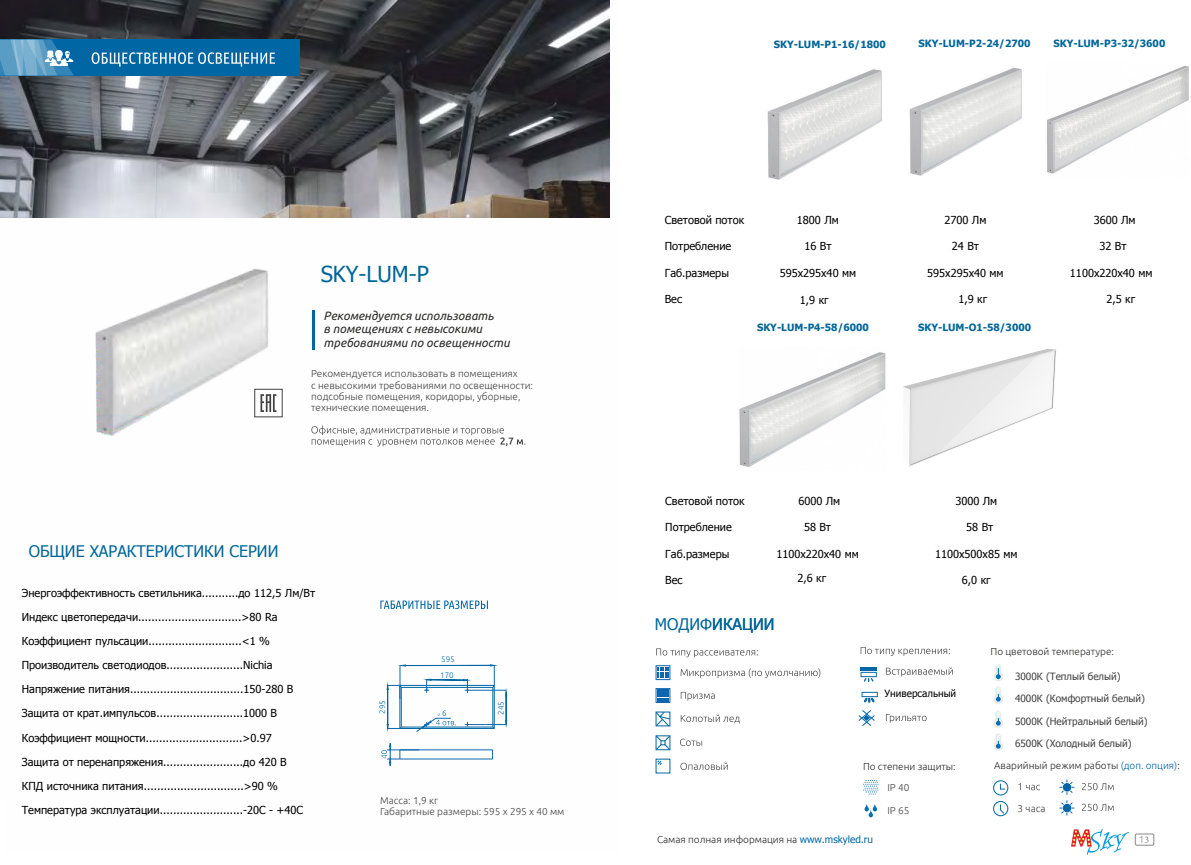
<style>
.page{position:relative;width:1191px;height:865px;background:#fff}
.page>*{position:absolute;margin:0;border:0;box-sizing:border-box;transform-origin:0 0}
.t1{font:22px "Tahoma";color:#069}
.t2{font:16px "Tahoma";color:#069}
.t3{font:italic 12px/13.5px "Ubuntu";color:#2b2a29}
.t4{font:11px/24px "Tahoma";color:#000}
.t5{font:300 10px/11.2px "Ubuntu";color:#434242}
.t6{font:300 10px "Ubuntu";color:#2b2a29}
.t7{font:700 10px "Tahoma";color:#069}
.t8{font:10px "Tahoma";color:#434242}
.t9{font:10px "Tahoma";color:#000}
.t10{font:300 10px "Ubuntu";color:#898989}
.t11{font:300 8px "Ubuntu";color:#0067a4}
.s1{font-style:inherit}
.s2{color:#0067a4}
.s3{font-family:"Tahoma";font-weight:400;color:#0067a4}
.s4{font-family:"Minion Pro";font-weight:400}
</style>
<div class="page">
<img style="left:0;top:0;width:609px;height:217px">
<div style="left:0;top:40px;width:300px;height:36px;background:#0067a4"></div>
<svg style="left:92px;top:52px;width:183px;height:15px"></svg>
<svg style="left:0;top:40px;width:74px;height:36px;background:#63a2c7"></svg>
<hr style="left:312px;top:310px;width:3px;height:39px;background:#0067a4">
<img style="left:95px;top:268px;width:219px;height:168px">
<div style="left:254px;top:389px;width:28px;height:28px;border:1px solid #434242"></div>
<svg style="left:260px;top:394px;width:16px;height:18px"></svg>
<svg style="left:311px;top:425px;width:214px;height:21px"></svg>
<svg style="left:860px;top:647px;width:89px;height:9px"></svg>
<svg style="left:886px;top:667px;width:66px;height:9px"></svg>
<svg style="left:886px;top:714px;width:40px;height:8px"></svg>
<hr style="left:860px;top:667px;width:17px;height:3px;background:#0067a4">
<svg style="left:860px;top:672px;width:16px;height:10px"></svg>
<svg style="left:858px;top:710px;width:17px;height:16px"></svg>
<svg style="left:656px;top:648px;width:102px;height:9px"></svg>
<svg style="left:680px;top:668px;width:140px;height:10px"></svg>
<svg style="left:681px;top:692px;width:33px;height:8px"></svg>
<svg style="left:681px;top:714px;width:59px;height:9px"></svg>
<svg style="left:680px;top:738px;width:22px;height:8px"></svg>
<svg style="left:680px;top:762px;width:48px;height:8px"></svg>
<div style="left:655px;top:665px;width:15px;height:15px;border:1px solid #0f65ae"></div>
<svg style="left:657px;top:667px;width:11px;height:11px"></svg>
<div style="left:655px;top:688px;width:15px;height:14px;border:1px solid #0f65ae"></div>
<svg style="left:657px;top:689px;width:11px;height:12px"></svg>
<svg style="left:655px;top:711px;width:15px;height:15px"></svg>
<svg style="left:655px;top:735px;width:15px;height:15px"></svg>
<svg style="left:656px;top:759px;width:6px;height:6px"></svg>
<svg style="left:864px;top:804px;width:13px;height:13px"></svg>
<svg style="left:863px;top:780px;width:15px;height:14px"></svg>
<svg style="left:1018px;top:783px;width:22px;height:7px"></svg>
<svg style="left:1082px;top:783px;width:31px;height:7px"></svg>
<div style="left:993px;top:780px;width:15px;height:15px;border:1px solid #0067a4;border-radius:50%"></div>
<svg style="left:999px;top:783px;width:6px;height:6px"></svg>
<svg style="left:1059px;top:800px;width:15px;height:15px"></svg>
<svg style="left:1082px;top:803px;width:31px;height:8px"></svg>
<div style="left:993px;top:801px;width:15px;height:15px;border:1px solid #0067a4;border-radius:50%"></div>
<svg style="left:999px;top:804px;width:5px;height:10px"></svg>
<svg style="left:1059px;top:780px;width:15px;height:14px"></svg>
<div style="left:1135px;top:833px;width:19px;height:12px;border:1px solid #898989;border-radius:2px"></div>
<svg style="left:861px;top:692px;width:16px;height:10px"></svg>
<svg style="left:994px;top:664px;width:9px;height:39px"></svg>
<svg style="left:994px;top:710px;width:9px;height:17px"></svg>
<svg style="left:994px;top:733px;width:9px;height:17px"></svg>
<svg style="left:380px;top:600px;width:108px;height:9px"></svg>
<hr style="left:400px;top:749px;width:92px;height:1px;background:#0f65ae">
<hr style="left:400px;top:758px;width:92px;height:1px;background:#0f65ae">
<svg style="left:381px;top:743px;width:20px;height:23px"></svg>
<svg style="left:386px;top:664px;width:121px;height:68px"></svg>
<img style="left:767px;top:69px;width:115px;height:111px">
<img style="left:909px;top:67px;width:113px;height:109px">
<img style="left:1047px;top:66px;width:142px;height:108px">
<img style="left:739px;top:348px;width:317px;height:119px">
<img style="left:1071px;top:829px;width:57px;height:25px">
<h1 class="t1" style="left:321px;top:259px;width:110px">SKY-LUM-P</h1>
<p class="t3" style="left:323px;top:309px;width:188px">Рекомендуется использовать<br>в помещениях с невысокими требованиями по освещенности</p>
<p class="t5" style="left:311px;top:369px;width:223px">Рекомендуется использовать в помещениях<br>с невысокими требованиями по освещенности: подсобные помещения, коридоры, уборные, технические помещения.</p>
<h2 class="t2" style="left:29px;top:540px;width:251px">ОБЩИЕ ХАРАКТЕРИСТИКИ СЕРИИ</h2>
<p class="t4" style="left:22px;top:581px;width:295px">Энергоэффективность светильника...........до 112,5 Лм/Вт Индекс цветопередачи...............................&gt;80 Ra Коэффициент пульсации............................&lt;1 % Производитель светодиодов.......................Nichia Напряжение питания..................................150-280 В Защита от крат.импульсов..........................1000 В Коэффициент мощности.............................&gt;0.97<br>Защита от перенапряжения........................до 420 В<br>КПД источника питания..............................&gt;90 % Температура эксплуатации.........................-20С - +40С</p>
<p class="t11" style="left:441px;top:656px;width:15px">595</p>
<p class="t11" style="left:440px;top:671px;width:15px">170</p>
<p class="t11" style="left:379px;top:713px;width:15px;rotate:-90deg">295</p>
<p class="t11" style="left:497px;top:714px;width:15px;rotate:-90deg">245</p>
<p class="t5" style="left:380px;top:795px;width:186px">Масса: 1,9 кг<br>Габаритные размеры: 595 х 295 х 40 мм</p>
<p class="t7" style="left:774px;top:38px;width:113px">SKY-LUM-P1-16/1800</p>
<p class="t7" style="left:918px;top:37px;width:113px">SKY-LUM-P2-24/2700</p>
<p class="t7" style="left:1053px;top:37px;width:113px">SKY-LUM-P3-32/3600</p>
<p class="t4" style="left:665px;top:207px;width:81px">Световой поток</p>
<p class="t4" style="left:797px;top:207px;width:43px">1800 Лм</p>
<p class="t4" style="left:665px;top:233px;width:68px">Потребление</p>
<p class="t4" style="left:665px;top:260px;width:66px">Габ.размеры</p>
<p class="t4" style="left:804px;top:233px;width:29px">16 Вт</p>
<p class="t4" style="left:779px;top:260px;width:78px">595х295х40 мм</p>
<p class="t4" style="left:665px;top:286px;width:19px">Вес</p>
<p class="t4" style="left:800px;top:288px;width:30px">1,9 кг</p>
<p class="t7" style="left:757px;top:320px;width:113px">SKY-LUM-P4-58/6000</p>
<p class="t4" style="left:944px;top:207px;width:43px">2700 Лм</p>
<p class="t4" style="left:952px;top:233px;width:29px">24 Вт</p>
<p class="t4" style="left:927px;top:260px;width:78px">595х295х40 мм</p>
<p class="t4" style="left:958px;top:287px;width:30px">1,9 кг</p>
<p class="t7" style="left:918px;top:320px;width:115px">SKY-LUM-O1<span class="s1">-58</span>/3000</p>
<p class="t4" style="left:1093px;top:207px;width:43px">3600 Лм</p>
<p class="t4" style="left:1099px;top:233px;width:29px">32 Вт</p>
<p class="t4" style="left:1070px;top:260px;width:84px">1100х220х40 мм</p>
<p class="t4" style="left:1106px;top:287px;width:30px">2,5 кг</p>
<p class="t4" style="left:665px;top:488px;width:81px">Световой поток</p>
<p class="t4" style="left:665px;top:514px;width:68px">Потребление</p>
<p class="t4" style="left:665px;top:541px;width:66px">Габ.размеры</p>
<p class="t4" style="left:665px;top:567px;width:19px">Вес</p>
<p class="t4" style="left:797px;top:565px;width:30px">2,6 кг</p>
<p class="t4" style="left:798px;top:488px;width:43px">6000 Лм</p>
<p class="t4" style="left:804px;top:514px;width:29px">58 Вт</p>
<p class="t4" style="left:776px;top:541px;width:84px">1100х220х40 мм</p>
<h2 class="t2" style="left:655px;top:614px;width:121px">МОДИФИКАЦИИ</h2>
<p class="t4" style="left:955px;top:488px;width:43px">3000 Лм</p>
<p class="t4" style="left:966px;top:514px;width:29px">58 Вт</p>
<p class="t4" style="left:935px;top:541px;width:84px">1100х500х85 мм</p>
<p class="t4" style="left:962px;top:567px;width:30px">6,0 кг</p>
<p class="t9" style="left:884px;top:686px;width:73px">Универсальный</p>
<p class="t6" style="left:990px;top:647px;width:125px">По цветовой температуре:</p>
<p class="t8" style="left:1015px;top:669px;width:107px">3000К (Теплый белый)</p>
<p class="t8" style="left:1015px;top:691px;width:131px">4000К (Комфортный белый)</p>
<p class="t8" style="left:1015px;top:714px;width:134px">5000К (Нейтральный белый)</p>
<p class="t8" style="left:1015px;top:737px;width:118px">6500K (Холодный белый)</p>
<p class="t6" style="left:863px;top:762px;width:94px">По степени защиты:</p>
<p class="t5" style="left:887px;top:782px;width:23px">IP 40</p>
<p class="t5" style="left:887px;top:805px;width:23px">IP 65</p>
<p class="t6" style="left:994px;top:761px;width:187px">Аварийный режим работы <span class="s2">(доп. опция)</span>:</p>
<p class="t5" style="left:1017px;top:803px;width:29px">3 часа</p>
<p class="t6" style="left:657px;top:835px;width:217px">Самая полная информация на <span class="s3">www.mskyled.ru</span></p>
<p class="t10" style="left:1138px;top:835px;width:12px">1<span class="s4">3</span></p>
</div>
